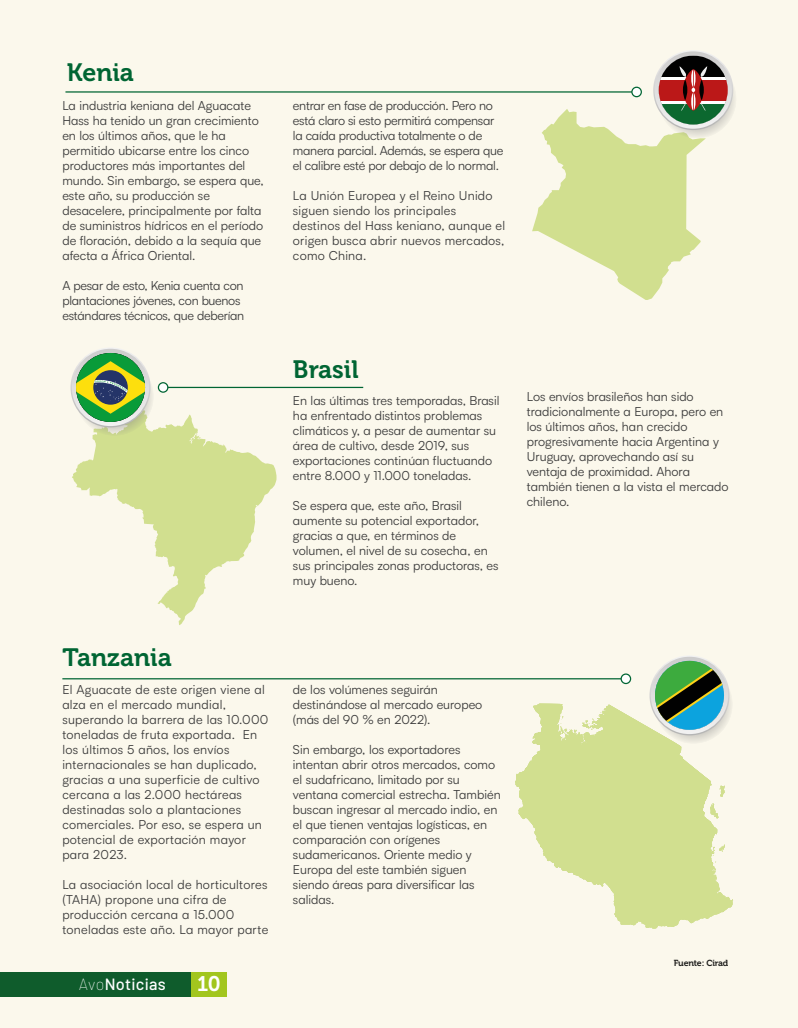
<style>
.page{position:relative;width:798px;height:1028px;background:#fff}
.page>*{position:absolute;margin:0;border:0;box-sizing:border-box;transform-origin:0 0}
.t1{font:25px "Museo 700";color:#006533}
.t2{font:21px "Museo 700";color:#fff}
.t3{font:500 16.25px "Barlow";letter-spacing:.02em;color:#fff}
.t4{font:12.5px/15px "Satoshi";color:#3a3a3a}
.t5{font:12.5px/15px "Satoshi";letter-spacing:.02em;color:#3a3a3a}
.t6{font:12.5px/15px "Satoshi";letter-spacing:-.02em;color:#3a3a3a}
.t7{font:8.75px "Museo 700";letter-spacing:-.02em;color:#1d1d1b}
.s1{font-weight:100}
</style>
<div class="page">
<div style="left:1px;top:0;width:796px;height:1028px;background:#fbf8ec"></div>
<svg style="left:518px;top:703px;width:215px;height:225px;fill:#d1df8f"></svg>
<svg style="left:515px;top:704px;width:27px;height:99px"></svg>
<svg style="left:532px;top:109px;width:173px;height:191px;fill:#d1df8f"></svg>
<svg style="left:657px;top:59px;width:79px;height:80px"></svg>
<svg style="left:653px;top:50px;width:80px;height:80px"></svg>
<svg style="left:654px;top:51px;width:77px;height:78px"></svg>
<svg style="left:658px;top:56px;width:69px;height:68px"></svg>
<div style="left:658px;top:80px;width:69px;height:20px;background:#bb1818"></div>
<svg style="left:658px;top:56px;width:69px;height:20px"></svg>
<svg style="left:658px;top:104px;width:69px;height:20px"></svg>
<svg style="left:679px;top:66px;width:28px;height:45px"></svg>
<hr style="left:163px;top:387px;width:200px;height:1px;background:#006533">
<svg style="left:158px;top:382px;width:10px;height:11px"></svg>
<hr style="left:65px;top:91px;width:571px;height:2px;background:#006533">
<svg style="left:631px;top:87px;width:10px;height:10px"></svg>
<hr style="left:62px;top:678px;width:564px;height:1px;background:#006533">
<svg style="left:620px;top:673px;width:11px;height:11px"></svg>
<svg style="left:72px;top:414px;width:204px;height:211px"></svg>
<svg style="left:74px;top:356px;width:80px;height:80px"></svg>
<svg style="left:70px;top:347px;width:80px;height:80px"></svg>
<svg style="left:72px;top:349px;width:77px;height:77px"></svg>
<div style="left:76px;top:353px;width:69px;height:69px;background:#099b39;border-radius:34px"></div>
<svg style="left:76px;top:361px;width:69px;height:53px"></svg>
<svg style="left:653px;top:664px;width:79px;height:80px"></svg>
<svg style="left:649px;top:655px;width:80px;height:80px"></svg>
<svg style="left:650px;top:656px;width:78px;height:78px"></svg>
<svg style="left:654px;top:661px;width:69px;height:69px;background:#529178"></svg>
<div style="left:0;top:972px;width:191px;height:24px;background:#0f5c2c"></div>
<div style="left:191px;top:972px;width:35px;height:24px;background:#a2c61e"></div>
<h1 class="t1" style="left:67px;top:59px;width:69px">Kenia</h1>
<p class="t4" style="left:62px;top:97px;width:203px">La industria keniana del Aguacate Hass ha tenido un gran crecimiento en los últimos años, que le ha permitido ubicarse entre los cinco productores más importantes del mundo. Sin embargo, se espera que, este año, su producción se desacelere, principalmente por falta de suministros hídricos en el período de floración, debido a la sequía que afecta a África Oriental.</p>
<p class="t6" style="left:62px;top:277px;width:183px">A pesar de esto, Kenia cuenta con plantaciones jóvenes, con buenos estándares técnicos, que deberían</p>
<h1 class="t1" style="left:62px;top:643px;width:111px">Tanzania</h1>
<p class="t5" style="left:62px;top:682px;width:207px">El Aguacate de este origen viene al alza en el mercado mundial, superando la barrera de las 10.000 toneladas de fruta exportada. En los últimos 5 años, los envíos internacionales se han duplicado, gracias a una superficie de cultivo cercana a las 2.000 hectáreas destinadas solo a plantaciones comerciales. Por eso, se espera un potencial de exportación mayor para 2023.</p>
<p class="t5" style="left:62px;top:877px;width:207px">La asociación local de horticultores (TAHA) propone una cifra de producción cercana a 15.000 toneladas este año. La mayor parte</p>
<h3 class="t3" style="left:79px;top:973px;width:88px"><span class="s1">Avo</span>Noticias</h3>
<h2 class="t2" style="left:197px;top:972px;width:25px">10</h2>
<p class="t6" style="left:293px;top:97px;width:212px">entrar en fase de producción. Pero no está claro si esto permitirá compensar la caída productiva totalmente o de manera parcial. Además, se espera que el calibre esté por debajo de lo normal.</p>
<p class="t5" style="left:293px;top:187px;width:213px">La Unión Europea y el Reino Unido siguen siendo los principales destinos del Hass keniano, aunque el origen busca abrir nuevos mercados, como China.</p>
<h1 class="t1" style="left:293px;top:356px;width:67px">Brasil</h1>
<p class="t4" style="left:293px;top:392px;width:208px">En las últimas tres temporadas, Brasil ha enfrentado distintos problemas climáticos y, a pesar de aumentar su área de cultivo, desde 2019, sus exportaciones continúan fluctuando entre 8.000 y 11.000 toneladas.</p>
<p class="t4" style="left:293px;top:497px;width:207px">Se espera que, este año, Brasil aumente su potencial exportador, gracias a que, en términos de volumen, el nivel de su cosecha, en sus principales zonas productoras, es muy bueno.</p>
<p class="t4" style="left:526px;top:388px;width:203px">Los envíos brasileños han sido tradicionalmente a Europa, pero en los últimos años, han crecido progresivamente hacia Argentina y<br>Uruguay, aprovechando así su ventaja de proximidad. Ahora también tienen a la vista el mercado chileno.</p>
<p class="t4" style="left:293px;top:682px;width:191px">de los volúmenes seguirán destinándose al mercado europeo (más del 90 % en 2022).</p>
<p class="t4" style="left:293px;top:742px;width:209px">Sin embargo, los exportadores intentan abrir otros mercados, como el sudafricano, limitado por su ventana comercial estrecha. También buscan ingresar al mercado indio, en el que tienen ventajas logísticas, en comparación con orígenes sudamericanos. Oriente medio y<br>Europa del este también siguen siendo áreas para diversificar las salidas.</p>
<p class="t7" style="left:673px;top:957px;width:56px">Fuente: Cirad</p>
</div>
